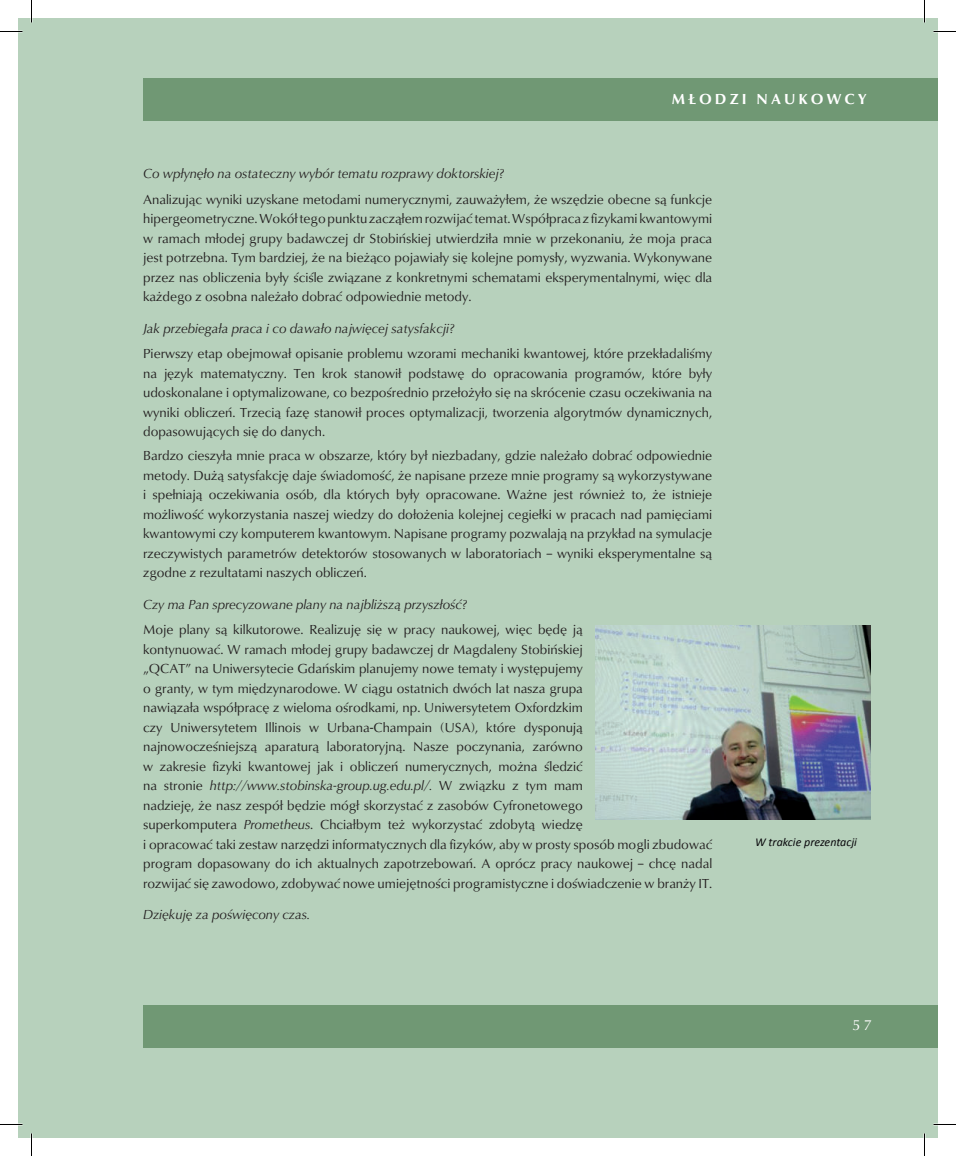
<style>
.page{position:relative;width:956px;height:1156px;background:#fff}
.page>*{position:absolute;margin:0;border:0;box-sizing:border-box;transform-origin:0 0}
.t1{font:700 15px "Optima";letter-spacing:.2em;color:#fff}
.t2{font:15px "Optima";color:#fff}
.t3{font:13.5px/19.5px "Optima";color:#231f20;text-align:justify}
.t4{font:italic 13.5px "Optima";color:#231f20}
.t5{font:italic 12px "Calibri";color:#08070b}
.s1{font-family:"Calibri"}
.s2{font-style:italic}
</style>
<div class="page">
<div style="left:19px;top:19px;width:918px;height:1118px;background:#b7d1bc"></div>
<div style="left:143px;top:78px;width:794px;height:43px;background:#709874"></div>
<div style="left:143px;top:1005px;width:794px;height:43px;background:#709874"></div>
<img style="left:596px;top:625px;width:275px;height:195px">
<hr style="left:0;top:1123px;width:22px;height:2px;background:#fff">
<hr style="left:933px;top:1123px;width:23px;height:2px;background:#fff">
<hr style="left:923px;top:0;width:2px;height:22px;background:#fff">
<hr style="left:923px;top:1133px;width:2px;height:23px;background:#fff">
<svg style="left:0;top:31px;width:22px;height:1px"></svg>
<svg style="left:933px;top:31px;width:23px;height:1px"></svg>
<svg style="left:0;top:1124px;width:22px;height:1px"></svg>
<svg style="left:933px;top:1124px;width:23px;height:1px"></svg>
<svg style="left:31px;top:0;width:1px;height:22px"></svg>
<svg style="left:31px;top:1133px;width:1px;height:23px"></svg>
<svg style="left:924px;top:0;width:1px;height:22px"></svg>
<svg style="left:924px;top:1133px;width:1px;height:23px"></svg>
<p class="t1" style="left:671px;top:90px;width:197px">MŁODZI NAUKOWCY</p>
<p class="t4" style="left:143px;top:166px;width:362px">Co wpłynęło na ostateczny wybór tematu rozprawy doktorskiej?</p>
<p class="t3" style="left:143px;top:190px;width:571px">Analizując wyniki uzyskane metodami numerycznymi, zauważyłem, że wszędzie obecne są funkcje hipergeometryczne. Wokół tego punktu zacząłem rozwijać temat. Współpraca z fizykami kwantowymi w ramach młodej grupy badawczej dr Stobińskiej utwierdziła mnie w przekonaniu, że moja praca jest potrzebna. Tym bardziej, że na bieżąco pojawiały się kolejne pomysły, wyzwania. Wykonywane przez nas obliczenia były ściśle związane z konkretnymi schematami eksperymentalnymi, więc dla każdego z osobna należało dobrać odpowiednie metody.</p>
<p class="t4" style="left:143px;top:320px;width:313px">Jak przebiegała praca i co dawało najwięcej satysfakcji?</p>
<p class="t3" style="left:143px;top:344px;width:571px">Pierwszy etap obejmował opisanie problemu wzorami mechaniki kwantowej, które przekładaliśmy na język matematyczny. Ten krok stanowił podstawę do opracowania programów, które były udoskonalane i optymalizowane, co bezpośrednio przełożyło się na skrócenie czasu oczekiwania na wyniki obliczeń. Trzecią fazę stanowił proces optymalizacji, tworzenia algorytmów dynamicznych, dopasowujących się do danych.</p>
<p class="t3" style="left:143px;top:446px;width:571px">Bardzo cieszyła mnie praca w obszarze, który był niezbadany, gdzie należało dobrać odpowiednie metody. Dużą satysfakcję daje świadomość, że napisane przeze mnie programy są wykorzystywane i spełniają oczekiwania osób, dla których były opracowane. Ważne jest również to, że istnieje możliwość wykorzystania naszej wiedzy do dołożenia kolejnej cegiełki w pracach nad pamięciami kwantowymi czy komputerem kwantowym. Napisane programy pozwalają na przykład na symulacje rzeczywistych parametrów detektorów stosowanych w laboratoriach <span class="s1">−</span> wyniki eksperymentalne są zgodne z rezultatami naszych obliczeń.</p>
<p class="t4" style="left:143px;top:596px;width:325px">Czy ma Pan sprecyzowane plany na najbliższą przyszłość?</p>
<p class="t3" style="left:143px;top:620px;width:571px;text-align:left">Moje plany są kilkutorowe. Realizuję się w pracy naukowej, więc będę ją<br>kontynuować. W ramach młodej grupy badawczej dr Magdaleny Stobińskiej<br>„QCAT” na Uniwersytecie Gdańskim planujemy nowe tematy i występujemy<br>o granty, w tym międzynarodowe. W ciągu ostatnich dwóch lat nasza grupa<br>nawiązała współpracę z wieloma ośrodkami, np. Uniwersytetem Oxfordzkim<br>czy Uniwersytetem Illinois w Urbana-Champain (USA), które dysponują<br>najnowocześniejszą aparaturą laboratoryjną. Nasze poczynania, zarówno<br>w zakresie fizyki kwantowej jak i obliczeń numerycznych, można śledzić<br>na stronie <span class="s2">http://www.stobinska-group.ug.edu.pl/.</span> W związku z tym mam<br>nadzieję, że nasz zespół będzie mógł skorzystać z zasobów Cyfronetowego<br>superkomputera <span class="s2">Prometheus</span>. Chciałbym też wykorzystać zdobytą wiedzę<br>i opracować taki zestaw narzędzi informatycznych dla fizyków, aby w prosty sposób mogli zbudować program dopasowany do ich aktualnych zapotrzebowań. A oprócz pracy naukowej <span class="s1">−</span> chcę nadal rozwijać się zawodowo, zdobywać nowe umiejętności programistyczne i doświadczenie w branży IT.</p>
<p class="t4" style="left:143px;top:906px;width:168px">Dziękuję za poświęcony czas.</p>
<p class="t5" style="left:755px;top:834px;width:103px">W trakcie prezentacji</p>
<p class="t2" style="left:852px;top:1016px;width:21px">57</p>
</div>
